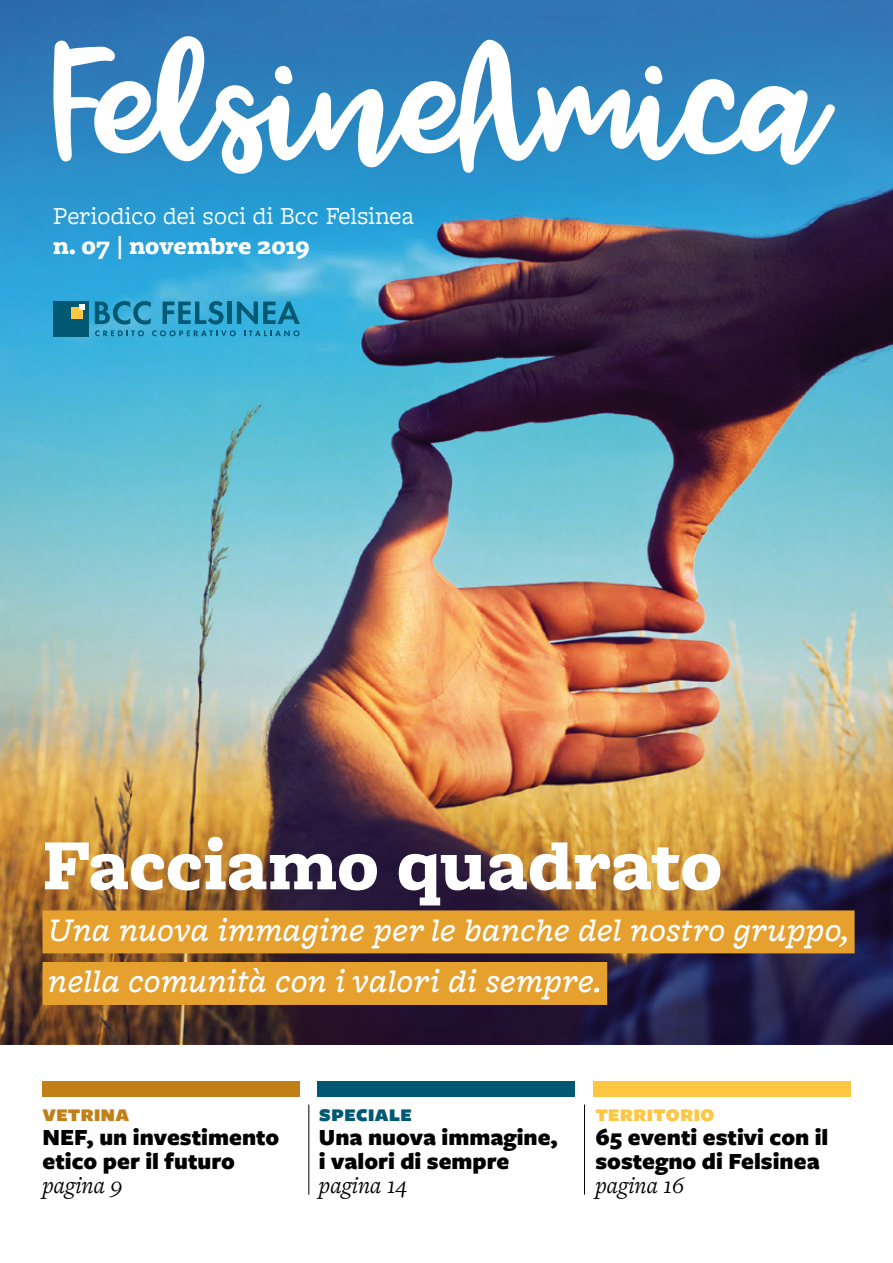
<style>
.page{position:relative;width:893px;height:1263px;background:#fff}
.page>*{position:absolute;margin:0;border:0;box-sizing:border-box;transform-origin:0 0}
.t1{font:157.2px "Jenthill";color:#fff}
.t2{font:900 75px "Freight Macro Pro";color:#fff}
.t3{font:italic 500 34.35px/51.6px "Freight Macro Pro";color:#fff}
.t4{font:25.5px "Freight Macro Pro";color:#fff}
.t5{font:900 25.5px "Freight Macro Pro";color:#fff}
.t6{font:900 24px/24px "Freight Sans Pro";color:#000}
.t7{font:italic 24px "Freight Text Pro";color:#000}
.t8{font:900 24px "Freight Sans Pro";letter-spacing:-.005em;color:#fdc643}
.t9{font:900 24px "Freight Sans Pro";letter-spacing:-.005em;color:#005872}
.t10{font:900 24px "Freight Sans Pro";letter-spacing:-.005em;color:#c17f18}
</style>
<div class="page">
<img style="left:0;top:0;width:893px;height:664px">
<img style="left:0;top:664px;width:893px;height:380px">
<hr style="left:308px;top:1104px;width:1px;height:91px;background:#000">
<hr style="left:584px;top:1104px;width:1px;height:91px;background:#000">
<div style="left:43px;top:1081px;width:257px;height:16px;background:#c17f18"></div>
<div style="left:593px;top:1081px;width:257px;height:16px;background:#fdc643"></div>
<div style="left:318px;top:1081px;width:257px;height:16px;background:#005872"></div>
<div style="left:43px;top:910px;width:812px;height:43px;background:#e5a02e"></div>
<div style="left:43px;top:962px;width:564px;height:43px;background:#e5a02e"></div>
<div style="left:53px;top:301px;width:35px;height:35px;background:#005872"></div>
<div style="left:71px;top:307px;width:11px;height:12px;background:#fdc643"></div>
<svg style="left:80px;top:304px;width:5px;height:6px"></svg>
<svg style="left:95px;top:301px;width:205px;height:35px;background:#2894ba"></svg>
<h1 class="t1" style="left:49px;top:5px;width:779px">FelsineAmica</h1>
<p class="t4" style="left:53px;top:198px;width:362px">Periodico dei soci di Bcc Felsinea</p>
<p class="t5" style="left:53px;top:228px;width:258px">n. 07 | novembre 2019</p>
<h2 class="t2" style="left:43px;top:813px;width:681px">Facciamo quadrato</h2>
<h3 class="t3" style="left:49px;top:903px;width:803px">Una nuova immagine per le banche del nostro gruppo, nella comunità con i valori di sempre.</h3>
<p class="t10" style="left:43px;top:1096px;width:89px">VETRINA</p>
<p class="t6" style="left:43px;top:1124px;width:238px">NEF, un investimento etico per il futuro</p>
<p class="t7" style="left:43px;top:1169px;width:82px">pagina 9</p>
<p class="t9" style="left:319px;top:1096px;width:95px">SPECIALE</p>
<p class="t6" style="left:319px;top:1124px;width:241px">Una nuova immagine, i valori di sempre</p>
<p class="t7" style="left:319px;top:1169px;width:90px">pagina 14</p>
<p class="t8" style="left:595px;top:1096px;width:121px">TERRITORIO</p>
<p class="t6" style="left:595px;top:1124px;width:235px">65 eventi estivi con il sostegno di Felsinea</p>
<p class="t7" style="left:595px;top:1169px;width:91px">pagina 16</p>
</div>
